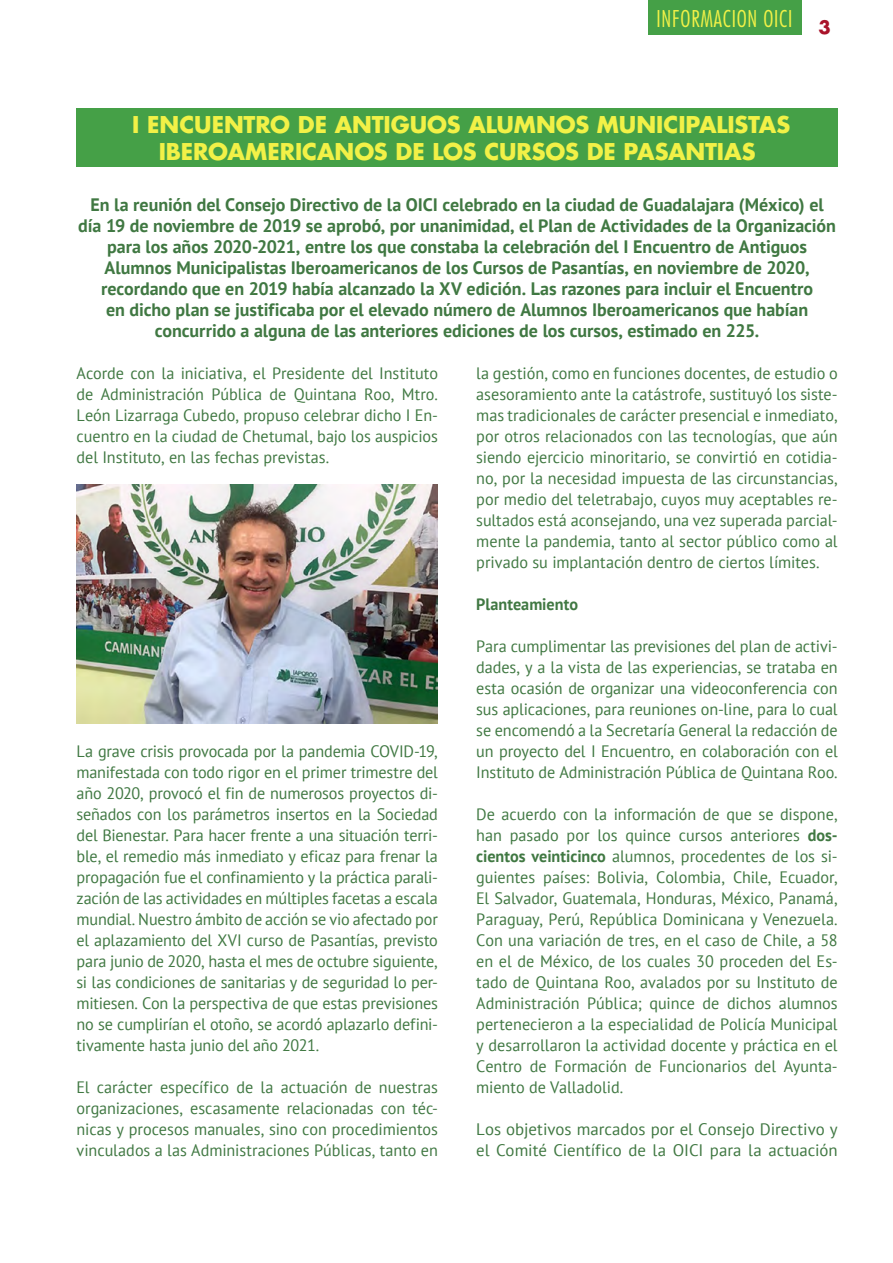
<style>
.page{position:relative;width:893px;height:1263px;background:#fff}
.page>*{position:absolute;margin:0;border:0;box-sizing:border-box;transform-origin:0 0}
.Tit_1_Cab1{font:700 22.5px/27px "Futura Std";letter-spacing:-.005em;color:#f2f147;text-align:center}
.t1{font:300 condensed 22.5px "Futura Std";letter-spacing:.03em;color:#f2f147}
.Entradilla_centrada{font:700 18px/21px "PT Sans";color:#407842;text-align:center}
.t2{font:700 18px "Futura Std";color:#a9132a}
.Basico_txt{font:16.65px/21px "PT Sans";color:#407842}
.Basico_txt-2{font:16.5px/21px "PT Sans";letter-spacing:-.005em;color:#407842;text-align:justify}
.Basico_txt-3{font:700 16.5px "PT Sans";color:#407842}
.s1{font-weight:700}
</style>
<div class="page">
<div style="left:648px;top:0;width:153px;height:34px;background:#45a047"></div>
<div style="left:77px;top:108px;width:761px;height:59px;background:#45a047"></div>
<img style="left:77px;top:484px;width:361px;height:240px">
<p class="t1" style="left:657px;top:5px;width:137px">INFORMACION OICI</p>
<p class="t2" style="left:819px;top:16px;width:14px">3</p>
<p class="Tit_1_Cab1" style="left:132px;top:111px;width:660px">I ENCUENTRO DE ANTIGUOS ALUMNOS MUNICIPALISTAS<br>IBEROAMERICANOS DE LOS CURSOS DE PASANTIAS</p>
<p class="Entradilla_centrada" style="left:78px;top:194px;width:759px">En la reunión del Consejo Directivo de la OICI celebrado en la ciudad de Guadalajara (México) el día 19 de noviembre de 2019 se aprobó, por unanimidad, el Plan de Actividades de la Organización para los años 2020-2021, entre los que constaba la celebración del I Encuentro de Antiguos Alumnos Municipalistas Iberoamericanos de los Cursos de Pasantías, en noviembre de 2020, recordando que en 2019 había alcanzado la XV edición. Las razones para incluir el Encuentro<br>en dicho plan se justificaba por el elevado número de Alumnos Iberoamericanos que habían concurrido a alguna de las anteriores ediciones de los cursos, estimado en 225.</p>
<p class="Basico_txt-2" style="left:77px;top:363px;width:363px">Acorde con la iniciativa, el Presidente del Instituto de Administración Pública de Quintana Roo, Mtro.<br>León Lizarraga Cubedo, propuso celebrar dicho I En&shy;cuentro en la ciudad de Chetumal, bajo los auspicios del Instituto, en las fechas previstas.</p>
<p class="Basico_txt-2" style="left:476px;top:363px;width:363px">la gestión, como en funciones docentes, de estudio o asesoramiento ante la catástrofe, sustituyó los siste&shy;mas tradicionales de carácter presencial e inmediato, por otros relacionados con las tecnologías, que aún siendo ejercicio minoritario, se convirtió en cotidia&shy;no, por la necesidad impuesta de las circunstancias, por medio del teletrabajo, cuyos muy aceptables re&shy;sultados está aconsejando, una vez superada parcial&shy;mente la pandemia, tanto al sector público como al privado su implantación dentro de ciertos límites.</p>
<p class="Basico_txt-3" style="left:476px;top:594px;width:103px">Planteamiento</p>
<p class="Basico_txt-2" style="left:476px;top:636px;width:363px">Para cumplimentar las previsiones del plan de activi&shy;dades, y a la vista de las experiencias, se trataba en esta ocasión de organizar una videoconferencia con sus aplicaciones, para reuniones on-line, para lo cual se encomendó a la Secretaría General la redacción de un proyecto del I Encuentro, en colaboración con el Instituto de Administración Pública de Quintana Roo.</p>
<p class="Basico_txt-2" style="left:476px;top:804px;width:363px">De acuerdo con la información de que se dispone, han pasado por los quince cursos anteriores <span class="s1">dos&shy;cientos veinticinco</span> alumnos, procedentes de los si&shy;guientes países: Bolivia, Colombia, Chile, Ecuador, El Salvador, Guatemala, Honduras, México, Panamá, Paraguay, Perú, República Dominicana y Venezuela.<br>Con una variación de tres, en el caso de Chile, a 58 en el de México, de los cuales 30 proceden del Es&shy;tado de Quintana Roo, avalados por su Instituto de Administración Pública; quince de dichos alumnos pertenecieron a la especialidad de Policía Municipal y desarrollaron la actividad docente y práctica en el Centro de Formación de Funcionarios del Ayunta&shy;miento de Valladolid.</p>
<p class="Basico_txt" style="left:476px;top:1119px;width:363px">Los objetivos marcados por el Consejo Directivo y el Comité Científico de la OICI para la actuación</p>
<p class="Basico_txt-2" style="left:77px;top:741px;width:363px">La grave crisis provocada por la pandemia COVID-19, manifestada con todo rigor en el primer trimestre del año 2020, provocó el fin de numerosos proyectos di&shy;señados con los parámetros insertos en la Sociedad del Bienestar. Para hacer frente a una situación terri&shy;ble, el remedio más inmediato y eficaz para frenar la propagación fue el confinamiento y la práctica parali&shy;zación de las actividades en múltiples facetas a escala mundial. Nuestro ámbito de acción se vio afectado por el aplazamiento del XVI curso de Pasantías, previsto para junio de 2020, hasta el mes de octubre siguiente, si las condiciones de sanitarias y de seguridad lo per&shy;mitiesen. Con la perspectiva de que estas previsiones no se cumplirían el otoño, se acordó aplazarlo defini&shy;tivamente hasta junio del año 2021.</p>
<p class="Basico_txt-2" style="left:77px;top:1077px;width:363px">El carácter específico de la actuación de nuestras organizaciones, escasamente relacionadas con téc&shy;nicas y procesos manuales, sino con procedimientos vinculados a las Administraciones Públicas, tanto en</p>
</div>
